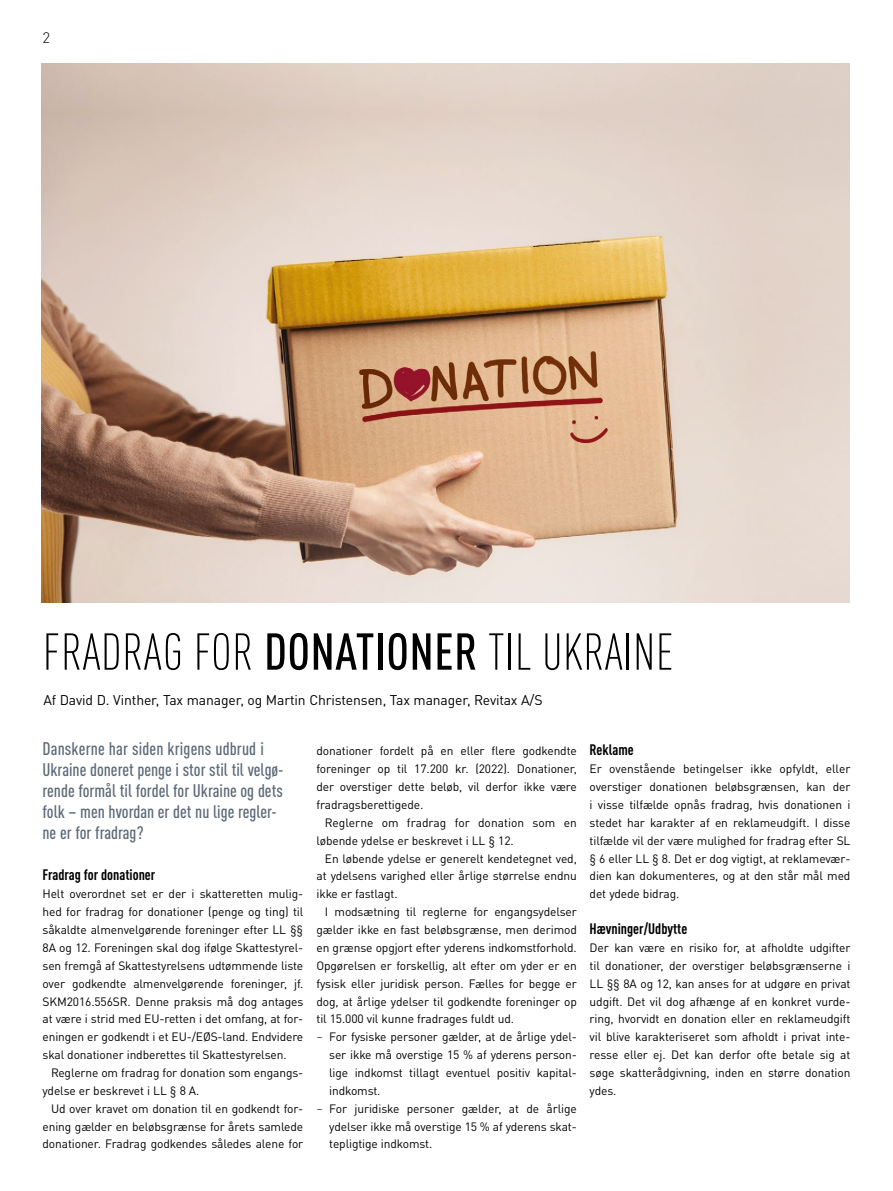
<style>
.page{position:relative;width:893px;height:1191px;background:#fff}
.page>*{position:absolute;margin:0;border:0;box-sizing:border-box;transform-origin:0 0}
.t1{font:300 condensed 51px "DINOT";letter-spacing:.01em;color:#000}
.t2{font:500 condensed 18px/21px "DINOT";color:#5b6877}
.t3{font:700 condensed 15px "DINOT";color:#000}
.t4{font:300 15px "DINOT";color:#000}
.t5{font:13.95px "DINOT";letter-spacing:-.01em;color:#000}
.t6{font:12px/17.9px "DINOT";letter-spacing:-.01em;color:#000;text-align:justify}
.s1{font-weight:500}
.s2{font-family:"Chronicle Text G1"}
</style>
<div class="page">
<img style="left:41px;top:64px;width:808px;height:538px">
<p class="t4" style="left:43px;top:28px;width:9px">2</p>
<h1 class="t1" style="left:43px;top:622px;width:632px">FRADRAG FOR <span class="s1">DONATIONER</span> TIL UKRAINE</h1>
<p class="t5" style="left:43px;top:691px;width:501px">Af David D. Vinther, Tax manager, og Martin Christensen, Tax manager, Revitax A/S</p>
<h2 class="t2" style="left:43px;top:738px;width:243px">Danskerne har siden krigens udbrud i Ukraine doneret penge i stor stil til velgø&shy;rende formål til fordel for Ukraine og dets folk – men hvordan er det nu lige regler&shy;ne er for fradrag?</h2>
<p class="t3" style="left:43px;top:866px;width:114px">Fradrag for donationer</p>
<p class="t6" style="left:43px;top:885px;width:262px">Helt overordnet set er der i skatteretten mulig&shy;hed for fradrag for donationer (penge og ting) til såkaldte almenvelgørende foreninger efter LL §§ 8A og 12. Foreningen skal dog ifølge Skattestyrel&shy;sen fremgå af Skattestyrelsens udtømmende liste over godkendte almenvelgørende foreninger, jf.<br>SKM2016.556SR. Denne praksis må dog antages at være i strid med EU-retten i det omfang, at for&shy;eningen er godkendt i et EU-/EØS-land. Endvidere skal donationer indberettes til Skattestyrelsen.</p>
<p class="t6" style="left:43px;top:1063px;width:262px;text-indent:9px">Reglerne om fradrag for donation som engangs&shy;ydelse er beskrevet i LL § 8 A.</p>
<p class="t6" style="left:43px;top:1099px;width:262px;text-indent:8px">Ud over kravet om donation til en godkendt for&shy;ening gælder en beløbsgrænse for årets samlede donationer. Fradrag godkendes således alene for</p>
<p class="t6" style="left:316px;top:742px;width:262px">donationer fordelt på en eller flere godkendte foreninger op til 17.200 kr. (2022). Donationer, der overstiger dette beløb, vil derfor ikke være fradragsberettigede.</p>
<p class="t6" style="left:316px;top:813px;width:262px;text-indent:9px">Reglerne om fradrag for donation som en løbende ydelse er beskrevet i LL § 12.</p>
<p class="t6" style="left:316px;top:849px;width:262px;text-indent:9px">En løbende ydelse er generelt kendetegnet ved, at ydelsens varighed eller årlige størrelse endnu ikke er fastlagt.</p>
<p class="t6" style="left:325px;top:902px;width:253px">I modsætning til reglerne for engangsydelser</p>
<p class="t6" style="left:316px;top:920px;width:262px">gælder ikke en fast beløbsgrænse, men derimod</p>
<p class="t6" style="left:316px;top:938px;width:262px">en grænse opgjort efter yderens indkomstforhold.</p>
<p class="t6" style="left:316px;top:956px;width:262px">Opgørelsen er forskellig, alt efter om yder er en</p>
<p class="t6" style="left:316px;top:974px;width:262px">fysisk eller juridisk person. Fælles for begge er</p>
<p class="t6" style="left:316px;top:992px;width:262px">dog, at årlige ydelser til godkendte foreninger op</p>
<p class="t6" style="left:316px;top:1010px;width:199px">til 15.000 vil kunne fradrages fuldt ud.</p>
<p class="t6" style="left:316px;top:1027px;width:262px"><span class="s2">−</span> For fysiske personer gælder, at de årlige ydel-</p>
<p class="t6" style="left:329px;top:1045px;width:249px">ser ikke må overstige 15 % af yderens person-</p>
<p class="t6" style="left:329px;top:1063px;width:249px">lige indkomst tillagt eventuel positiv kapital-</p>
<p class="t6" style="left:329px;top:1081px;width:53px">indkomst.</p>
<p class="t6" style="left:316px;top:1099px;width:262px"><span class="s2">−</span> For juridiske personer gælder, at de årlige</p>
<p class="t6" style="left:329px;top:1117px;width:249px">ydelser ikke må overstige 15 % af yderens skat-</p>
<p class="t6" style="left:329px;top:1135px;width:105px">tepligtige indkomst.</p>
<p class="t3" style="left:590px;top:741px;width:46px">Reklame</p>
<p class="t6" style="left:590px;top:760px;width:262px">Er ovenstående betingelser ikke opfyldt, eller overstiger donationen beløbsgrænsen, kan der i visse tilfælde opnås fradrag, hvis donationen i stedet har karakter af en reklameudgift. I disse tilfælde vil der være mulighed for fradrag efter SL § 6 eller LL § 8. Det er dog vigtigt, at reklamevær&shy;dien kan dokumenteres, og at den står mål med det ydede bidrag.</p>
<p class="t3" style="left:590px;top:919px;width:99px">Hævninger/Udbytte</p>
<p class="t6" style="left:590px;top:938px;width:262px">Der kan være en risiko for, at afholdte udgifter til donationer, der overstiger beløbsgrænserne i LL §§ 8A og 12, kan anses for at udgøre en privat udgift. Det vil dog afhænge af en konkret vurde&shy;ring, hvorvidt en donation eller en reklameudgift vil blive karakteriseret som afholdt i privat inte&shy;resse eller ej. Det kan derfor ofte betale sig at søge skatterådgivning, inden en større donation ydes.</p>
</div>
